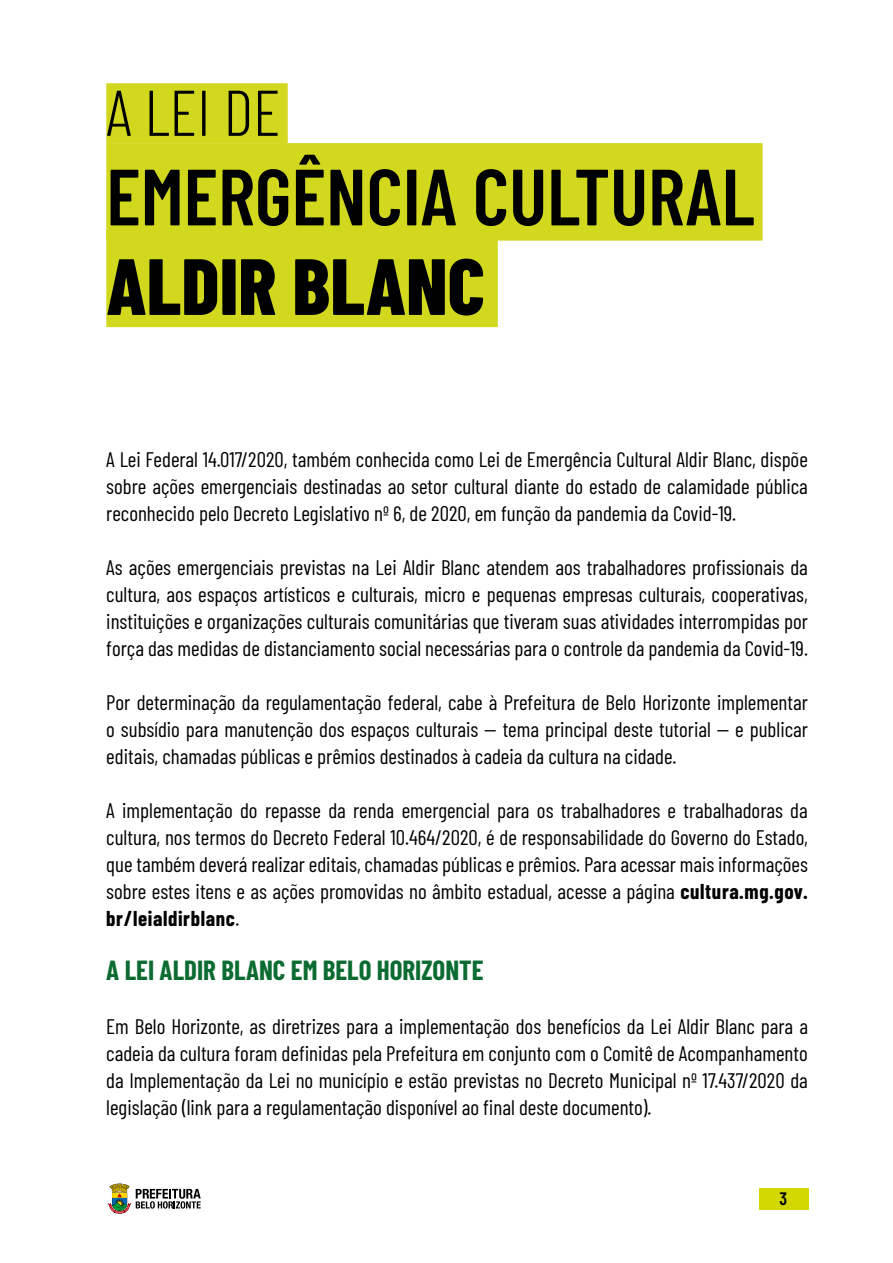
<style>
.page{position:relative;width:893px;height:1263px;background:#fff}
.page>*{position:absolute;margin:0;border:0;box-sizing:border-box;transform-origin:0 0}
.t1{font:600 79.5px "Barlow Condensed";color:#000}
.t2{font:800 79.5px "Barlow Condensed";color:#000}
.t3{font:300 64.5px "Barlow Condensed";color:#000}
.t4{font:700 27px "Barlow Condensed";color:#0b6b30}
.t5{font:21px/27px "Barlow Condensed";color:#000;text-align:justify}
.t6{font:600 18px "Barlow Condensed";color:#000}
.s1{font-weight:700}
</style>
<div class="page">
<div style="left:759px;top:1188px;width:49px;height:21px;background:#d3d800"></div>
<svg style="left:107px;top:1183px;width:94px;height:31px"></svg>
<div style="left:106px;top:83px;width:182px;height:60px;background:#d1d81e;border:3px solid #d1d81e"></div>
<div style="left:106px;top:143px;width:657px;height:98px;background:#d1d81e;border:3px solid #d1d81e"></div>
<div style="left:106px;top:230px;width:392px;height:97px;background:#d1d81e"></div>
<h2 class="t3" style="left:106px;top:67px;width:176px">A LEI DE</h2>
<h1 class="t1" style="left:106px;top:140px;width:650px">EMERGÊNCIA CULTURAL</h1>
<h1 class="t2" style="left:106px;top:230px;width:380px">ALDIR BLANC</h1>
<p class="t5" style="left:106px;top:444px;width:703px">A Lei Federal 14.017/2020, também conhecida como Lei de Emergência Cultural Aldir Blanc, dispõe sobre ações emergenciais destinadas ao setor cultural diante do estado de calamidade pública reconhecido pelo Decreto Legislativo nº 6, de 2020, em função da pandemia da Covid-19.</p>
<p class="t5" style="left:106px;top:552px;width:703px">As ações emergenciais previstas na Lei Aldir Blanc atendem aos trabalhadores profissionais da cultura, aos espaços artísticos e culturais, micro e pequenas empresas culturais, cooperativas, instituições e organizações culturais comunitárias que tiveram suas atividades interrompidas por força das medidas de distanciamento social necessárias para o controle da pandemia da Covid-19.</p>
<p class="t5" style="left:106px;top:687px;width:703px">Por determinação da regulamentação federal, cabe à Prefeitura de Belo Horizonte implementar o subsídio para manutenção dos espaços culturais -- tema principal deste tutorial -- e publicar editais, chamadas públicas e prêmios destinados à cadeia da cultura na cidade.</p>
<p class="t5" style="left:106px;top:795px;width:703px">A implementação do repasse da renda emergencial para os trabalhadores e trabalhadoras da cultura, nos termos do Decreto Federal 10.464/2020, é de responsabilidade do Governo do Estado, que também deverá realizar editais, chamadas públicas e prêmios. Para acessar mais informações sobre estes itens e as ações promovidas no âmbito estadual, acesse a página <span class="s1">cultura.mg.gov. br/leialdirblanc</span>.</p>
<p class="t4" style="left:106px;top:951px;width:379px">A LEI ALDIR BLANC EM BELO HORIZONTE</p>
<p class="t5" style="left:106px;top:1011px;width:703px">Em Belo Horizonte, as diretrizes para a implementação dos benefícios da Lei Aldir Blanc para a cadeia da cultura foram definidas pela Prefeitura em conjunto com o Comitê de Acompanhamento da Implementação da Lei no município e estão previstas no Decreto Municipal nº 17.437/2020 da legislação (link para a regulamentação disponível ao final deste documento).</p>
<p class="t6" style="left:780px;top:1185px;width:9px">3</p>
</div>
